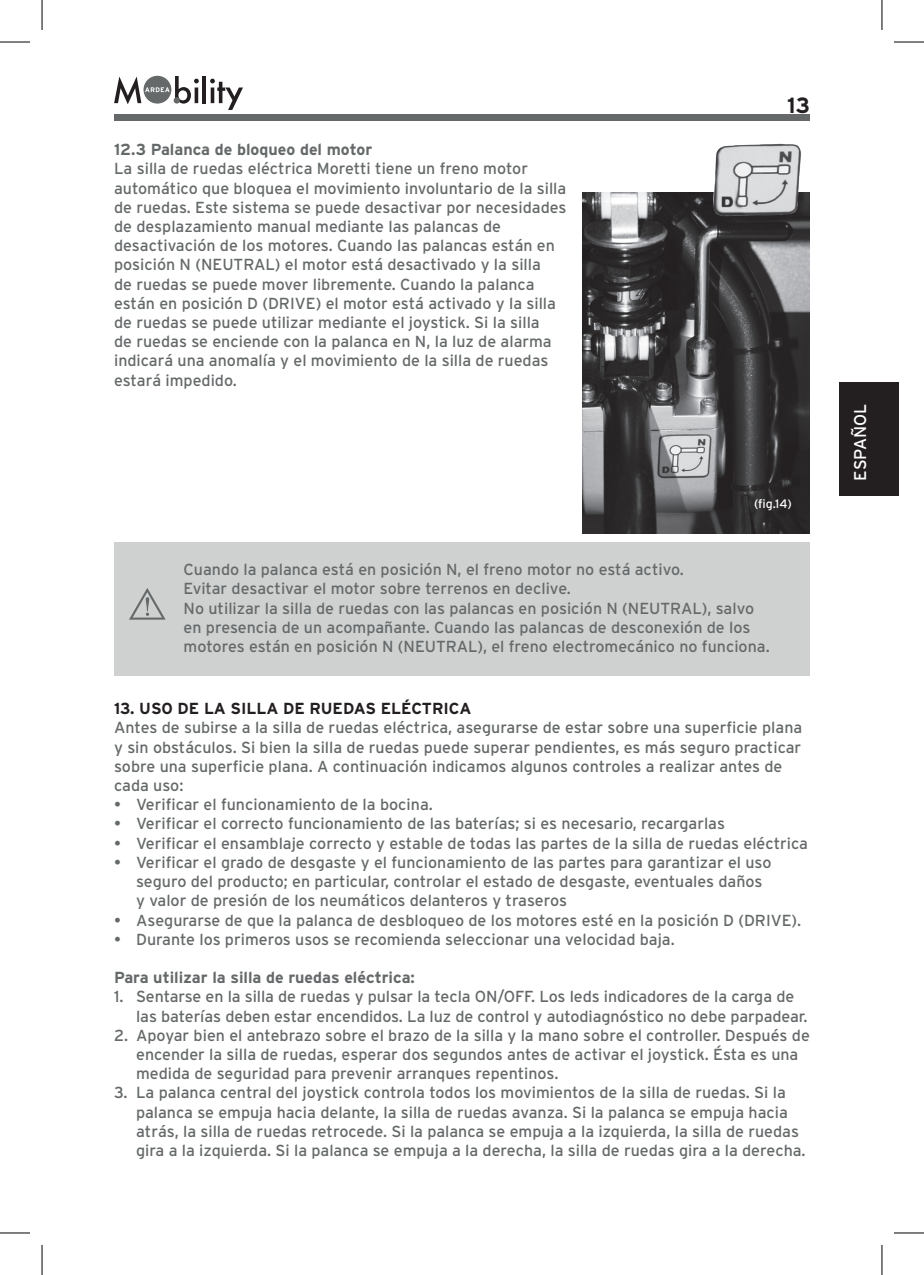
<style>
.page{position:relative;width:924px;height:1275px;background:#fff}
.page>*{position:absolute;margin:0;border:0;box-sizing:border-box;transform-origin:0 0}
.t1{font:700 22px "Interstate";color:#231f20}
.t2{font:17px "Interstate";color:#fff}
.t3{font:16px/19.2px "Interstate";color:#65696a}
.t4{font:700 16px "Interstate";color:#65696a}
.t5{font:700 16px "Interstate";color:#231f20}
.t6{font:12.2px "Interstate";color:#fff}
</style>
<div class="page">
<div style="left:114px;top:114px;width:695px;height:7px;background:#65696a"></div>
<div style="left:838px;top:382px;width:60px;height:114px;background:#231f20"></div>
<svg style="left:175px;top:76px;width:24px;height:28px"></svg>
<hr style="left:202px;top:76px;width:4px;height:27px;background:#231f20">
<svg style="left:210px;top:79px;width:33px;height:31px"></svg>
<div style="left:143px;top:76px;width:28px;height:28px;background:#65696a;border-radius:50%"></div>
<svg style="left:114px;top:76px;width:55px;height:28px"></svg>
<div style="left:173px;top:97px;width:7px;height:7px;background:#65696a;border-radius:50%"></div>
<div style="left:114px;top:542px;width:695px;height:134px;background:#cfd1d0"></div>
<svg style="left:129px;top:588px;width:36px;height:31px"></svg>
<img style="left:582px;top:193px;width:227px;height:340px">
<img style="left:696px;top:143px;width:113px;height:107px">
<hr style="left:0;top:42px;width:30px;height:1px;background:#000">
<hr style="left:893px;top:42px;width:30px;height:1px;background:#000">
<hr style="left:0;top:1232px;width:30px;height:1px;background:#000">
<hr style="left:893px;top:1232px;width:30px;height:1px;background:#000">
<hr style="left:42px;top:0;width:1px;height:30px;background:#000">
<hr style="left:42px;top:1245px;width:1px;height:30px;background:#000">
<hr style="left:881px;top:0;width:1px;height:30px;background:#000">
<hr style="left:881px;top:1245px;width:1px;height:30px;background:#000">
<p class="t4" style="left:114px;top:141px;width:259px">12.3 Palanca de bloqueo del motor</p>
<p class="t3" style="left:114px;top:159px;width:453px">La silla de ruedas eléctrica Moretti tiene un freno motor automático que bloquea el movimiento involuntario de la silla de ruedas. Este sistema se puede desactivar por necesidades de desplazamiento manual mediante las palancas de desactivación de los motores. Cuando las palancas están en posición N (NEUTRAL) el motor está desactivado y la silla<br>de ruedas se puede mover libremente. Cuando la palanca están en posición D (DRIVE) el motor está activado y la silla de ruedas se puede utilizar mediante el joystick. Si la silla<br>de ruedas se enciende con la palanca en N, la luz de alarma indicará una anomalía y el movimiento de la silla de ruedas estará impedido.</p>
<h1 class="t1" style="left:786px;top:93px;width:24px">13</h1>
<p class="t6" style="left:753px;top:497px;width:39px">(fig.14)</p>
<p class="t3" style="left:183px;top:560px;width:587px">Cuando la palanca está en posición N, el freno motor no está activo.<br>Evitar desactivar el motor sobre terrenos en declive.<br>No utilizar la silla de ruedas con las palancas en posición N (NEUTRAL), salvo en presencia de un acompañante. Cuando las palancas de desconexión de los motores están en posición N (NEUTRAL), el freno electromecánico no funciona.</p>
<p class="t5" style="left:114px;top:699px;width:358px">13. USO DE LA SILLA DE RUEDAS ELÉCTRICA</p>
<p class="t3" style="left:114px;top:718px;width:689px">Antes de subirse a la silla de ruedas eléctrica, asegurarse de estar sobre una superficie plana y sin obstáculos. Si bien la silla de ruedas puede superar pendientes, es más seguro practicar sobre una superficie plana. A continuación indicamos algunos controles a realizar antes de cada uso:</p>
<p class="t3" style="left:114px;top:795px;width:320px">• Verificar el funcionamiento de la bocina.</p>
<p class="t3" style="left:114px;top:814px;width:612px">• Verificar el correcto funcionamiento de las baterías; si es necesario, recargarlas</p>
<p class="t3" style="left:114px;top:833px;width:695px">• Verificar el ensamblaje correcto y estable de todas las partes de la silla de ruedas eléctrica</p>
<p class="t3" style="left:136px;top:852px;width:636px;text-indent:-22px">• Verificar el grado de desgaste y el funcionamiento de las partes para garantizar el uso seguro del producto; en particular, controlar el estado de desgaste, eventuales daños y valor de presión de los neumáticos delanteros y traseros</p>
<p class="t3" style="left:114px;top:910px;width:688px">• Asegurarse de que la palanca de desbloqueo de los motores esté en la posición D (DRIVE).</p>
<p class="t3" style="left:114px;top:929px;width:562px">• Durante los primeros usos se recomienda seleccionar una velocidad baja.</p>
<p class="t4" style="left:114px;top:968px;width:302px">Para utilizar la silla de ruedas eléctrica:</p>
<p class="t3" style="left:136px;top:987px;width:672px;text-indent:-22px">1. Sentarse en la silla de ruedas y pulsar la tecla ON/OFF. Los leds indicadores de la carga de las baterías deben estar encendidos. La luz de control y autodiagnóstico no debe parpadear.</p>
<p class="t3" style="left:136px;top:1025px;width:675px;text-indent:-22px">2. Apoyar bien el antebrazo sobre el brazo de la silla y la mano sobre el controller. Después de encender la silla de ruedas, esperar dos segundos antes de activar el joystick. Ésta es una medida de seguridad para prevenir arranques repentinos.</p>
<p class="t3" style="left:136px;top:1083px;width:670px;text-indent:-22px">3. La palanca central del joystick controla todos los movimientos de la silla de ruedas. Si la palanca se empuja hacia delante, la silla de ruedas avanza. Si la palanca se empuja hacia atrás, la silla de ruedas retrocede. Si la palanca se empuja a la izquierda, la silla de ruedas gira a la izquierda. Si la palanca se empuja a la derecha, la silla de ruedas gira a la derecha.</p>
<p class="t2" style="left:850px;top:480px;width:79px;rotate:-90deg">ESPAÑOL</p>
</div>
